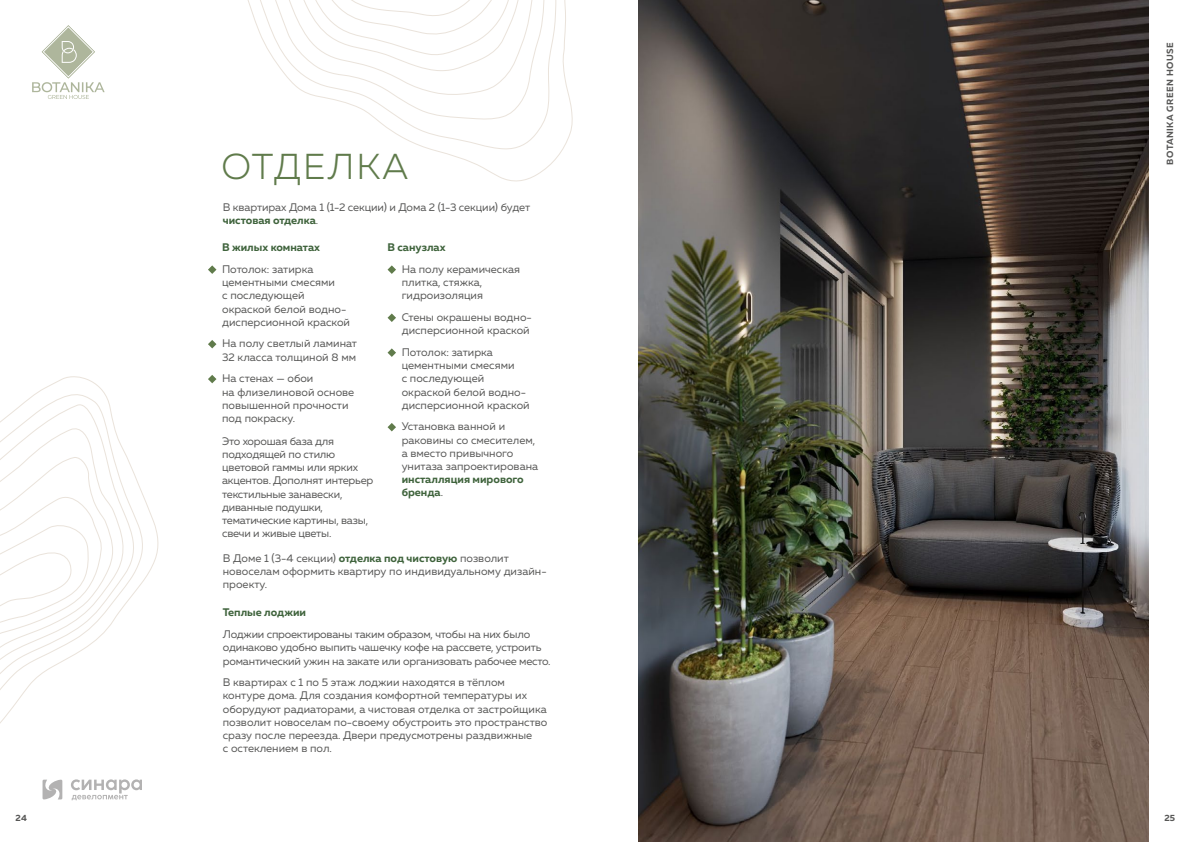
<style>
.page{position:relative;width:1191px;height:842px;background:#fff}
.page>*{position:absolute;margin:0;border:0;box-sizing:border-box;transform-origin:0 0}
.t1{font:300 36px "Muller";letter-spacing:.06em;color:#607b4b}
.t2{font:11px/13.2px "Muller";color:#575756}
.t3{font:11px/13.2px "Muller";letter-spacing:-.02em;color:#575756}
.t4{font:700 11px/13.2px "Muller";color:#3f633c}
.t5{font:700 9px "Muller";letter-spacing:.05em;color:#575756}
.s1{font-weight:700;color:#3f633c}
.s2{font-weight:400;color:#575756}
</style>
<div class="page">
<svg style="left:0;top:376px;width:159px;height:414px"></svg>
<svg style="left:0;top:425px;width:124px;height:287px"></svg>
<svg style="left:247px;top:0;width:326px;height:149px"></svg>
<svg style="left:292px;top:0;width:259px;height:57px"></svg>
<svg style="left:32px;top:25px;width:73px;height:74px"></svg>
<svg style="left:43px;top:780px;width:19px;height:19px"></svg>
<svg style="left:71px;top:779px;width:71px;height:21px"></svg>
<svg style="left:208px;top:265px;width:8px;height:9px"></svg>
<svg style="left:208px;top:340px;width:8px;height:8px"></svg>
<svg style="left:208px;top:375px;width:8px;height:8px"></svg>
<svg style="left:387px;top:265px;width:9px;height:9px"></svg>
<svg style="left:387px;top:313px;width:9px;height:9px"></svg>
<svg style="left:387px;top:348px;width:9px;height:9px"></svg>
<svg style="left:387px;top:423px;width:9px;height:8px"></svg>
<img style="left:638px;top:0;width:510px;height:842px">
<h1 class="t1" style="left:222px;top:145px;width:188px">ОТДЕЛКА</h1>
<p class="t2" style="left:223px;top:200px;width:309px">В квартирах Дома 1 (1-2 секции) и Дома 2 (1-3 секции) будет <span class="s1">чистовая отделка</span>.</p>
<p class="t4" style="left:222px;top:241px;width:99px">В жилых комнатах</p>
<p class="t2" style="left:222px;top:262px;width:129px">Потолок: затирка цементными смесями<br>с последующей окраской белой водно&shy;дисперсионной краской</p>
<p class="t2" style="left:222px;top:337px;width:136px">На полу светлый ламинат<br>32 класса толщиной 8 мм</p>
<p class="t2" style="left:222px;top:372px;width:134px">На стенах — обои<br>на флизелиновой основе повышенной прочности под покраску.</p>
<p class="t3" style="left:222px;top:434px;width:153px">Это хорошая база для подходящей по стилю цветовой гаммы или ярких акцентов. Дополнят интерьер текстильные занавески, диванные подушки, тематические картины, вазы, свечи и живые цветы.</p>
<p class="t4" style="left:387px;top:241px;width:60px">В санузлах</p>
<p class="t2" style="left:402px;top:262px;width:120px">На полу керамическая плитка, стяжка, гидроизоляция</p>
<p class="t2" style="left:402px;top:310px;width:132px">Стены окрашены водно&shy;дисперсионной краской</p>
<p class="t2" style="left:402px;top:345px;width:129px">Потолок: затирка цементными смесями<br>с последующей окраской белой водно&shy;дисперсионной краской</p>
<p class="t2" style="left:402px;top:420px;width:138px">Установка ванной и раковины со смесителем, а вместо привычного унитаза запроектирована</p>
<p class="t4" style="left:402px;top:473px;width:124px">инсталляция мирового бренда<span class="s2">.</span></p>
<p class="t2" style="left:223px;top:551px;width:325px">В Доме 1 (3-4 секции) <span class="s1">отделка под чистовую</span> позволит новоселам оформить квартиру по индивидуальному дизайн&shy;проекту.</p>
<p class="t4" style="left:223px;top:606px;width:85px">Теплые лоджии</p>
<p class="t3" style="left:223px;top:627px;width:329px">Лоджии спроектированы таким образом, чтобы на них было одинаково удобно выпить чашечку кофе на рассвете, устроить романтический ужин на закате или организовать рабочее место.</p>
<p class="t2" style="left:223px;top:676px;width:326px">В квартирах с 1 по 5 этаж лоджии находятся в тёплом контуре дома. Для создания комфортной температуры их оборудуют радиаторами, а чистовая отделка от застройщика позволит новоселам по-своему обустроить это пространство сразу после переезда. Двери предусмотрены раздвижные<br>с остеклением в пол.</p>
<p class="t5" style="left:1164px;top:165px;width:124px;rotate:-90deg">BOTANIKA GREEN HOUSE</p>
<p class="t5" style="left:16px;top:813px;width:13px">24</p>
<p class="t5" style="left:1164px;top:813px;width:12px">25</p>
</div>
